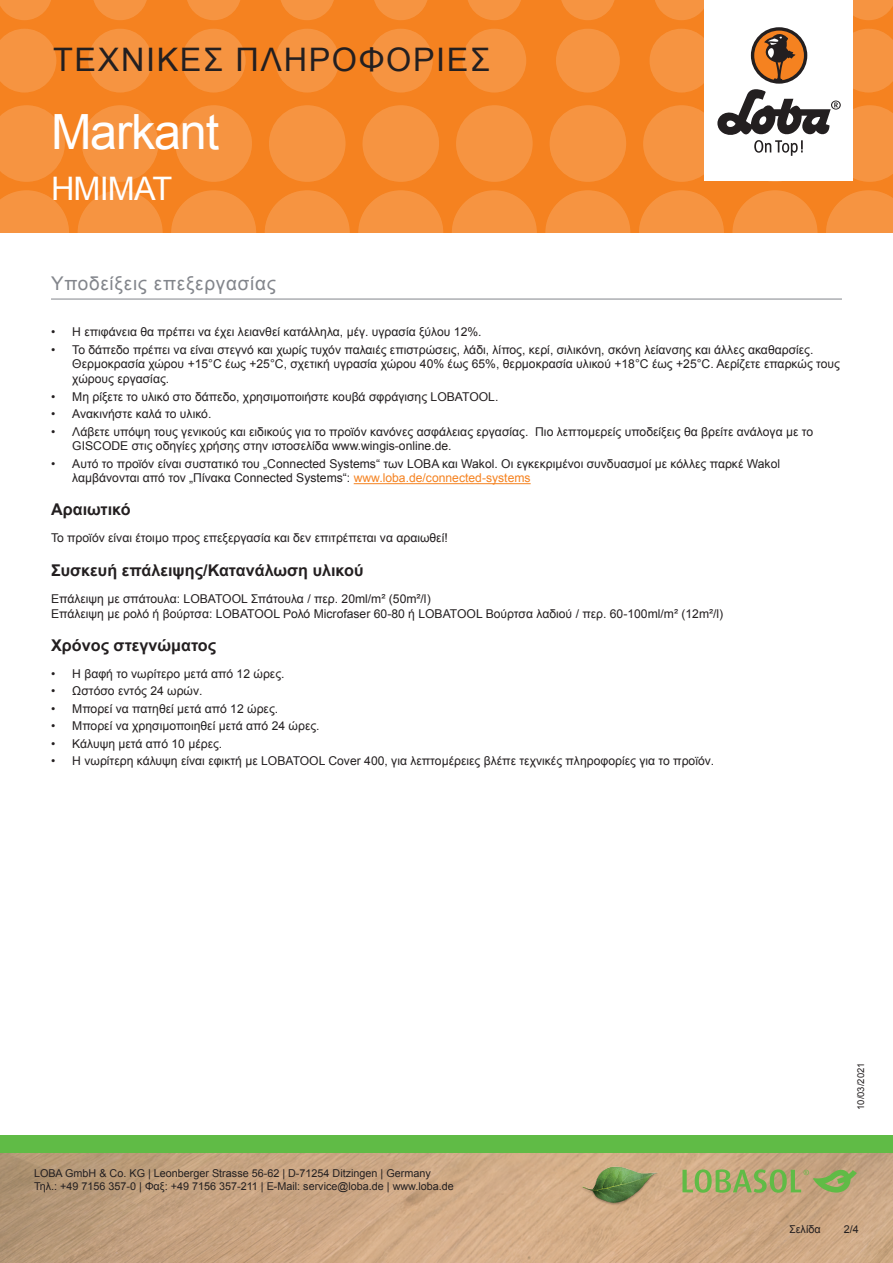
<style>
.page{position:relative;width:893px;height:1263px;background:#fff}
.page>*{position:absolute;margin:0;border:0;box-sizing:border-box;transform-origin:0 0}
.Produktname_Arial{font:48.6px "Arial";letter-spacing:-.025em;color:#fff}
.t1{font:32.4px "Arial";letter-spacing:.05em;color:#231f20}
.t2{font:32.4px "Arial";letter-spacing:-.025em;color:#fff}
.Titel_grau_Arial{font:18.9px "Arial";letter-spacing:.04em;color:#82858b}
.h1_Arial{font:700 16.2px "Arial";color:#231f20}
.Text_Arial{font:12.15px/14.5px "Arial";color:#231f20}
.t3{font:10.8px/12.9px "Arial";color:#231f20}
.t4{font:9.45px "Arial";color:#231f20}
.s1{color:#f58220}
</style>
<div class="page">
<div style="left:0;top:0;width:893px;height:233px;background:#f58220"></div>
<svg style="left:0;top:190px;width:69px;height:43px"></svg>
<svg style="left:78px;top:190px;width:85px;height:85px;fill:#f69441"></svg>
<svg style="left:171px;top:190px;width:85px;height:85px;fill:#f69441"></svg>
<svg style="left:265px;top:190px;width:85px;height:85px;fill:#f69441"></svg>
<svg style="left:358px;top:190px;width:85px;height:85px;fill:#f69441"></svg>
<svg style="left:545px;top:190px;width:85px;height:85px;fill:#f69441"></svg>
<svg style="left:452px;top:190px;width:85px;height:85px;fill:#f69441"></svg>
<svg style="left:732px;top:190px;width:85px;height:85px;fill:#f69441"></svg>
<svg style="left:639px;top:190px;width:85px;height:85px;fill:#f69441"></svg>
<svg style="left:826px;top:190px;width:67px;height:43px"></svg>
<svg style="left:0;top:105px;width:65px;height:77px"></svg>
<svg style="left:82px;top:105px;width:76px;height:77px"></svg>
<svg style="left:175px;top:105px;width:77px;height:77px"></svg>
<svg style="left:269px;top:105px;width:76px;height:77px"></svg>
<svg style="left:456px;top:105px;width:77px;height:77px"></svg>
<svg style="left:362px;top:105px;width:77px;height:77px"></svg>
<svg style="left:550px;top:105px;width:76px;height:77px"></svg>
<svg style="left:0;top:29px;width:56px;height:63px"></svg>
<svg style="left:182px;top:29px;width:64px;height:63px"></svg>
<svg style="left:88px;top:29px;width:64px;height:63px"></svg>
<svg style="left:275px;top:29px;width:64px;height:63px"></svg>
<svg style="left:462px;top:29px;width:64px;height:63px"></svg>
<svg style="left:369px;top:29px;width:64px;height:63px"></svg>
<svg style="left:556px;top:29px;width:64px;height:63px"></svg>
<svg style="left:0;top:0;width:51px;height:20px"></svg>
<svg style="left:187px;top:0;width:53px;height:20px"></svg>
<svg style="left:468px;top:0;width:53px;height:20px"></svg>
<svg style="left:655px;top:0;width:49px;height:20px"></svg>
<svg style="left:93px;top:0;width:54px;height:20px"></svg>
<svg style="left:374px;top:0;width:54px;height:20px"></svg>
<svg style="left:281px;top:0;width:53px;height:20px"></svg>
<svg style="left:561px;top:0;width:54px;height:20px"></svg>
<svg style="left:853px;top:0;width:40px;height:20px"></svg>
<img style="left:0;top:1152px;width:893px;height:111px">
<div style="left:0;top:1135px;width:893px;height:17px;background:#60bb46"></div>
<div style="left:704px;top:0;width:149px;height:181px;background:#fff"></div>
<svg style="left:643px;top:29px;width:250px;height:153px"></svg>
<img style="left:578px;top:1161px;width:82px;height:81px">
<svg style="left:682px;top:1169px;width:175px;height:24px"></svg>
<hr style="left:354px;top:483px;width:177px;height:1px;background:#f58220">
<hr style="left:51px;top:299px;width:791px;height:1px;background:#82858b">
<h2 class="t1" style="left:53px;top:38px;width:439px">ΤΕΧΝΙΚΈΣ ΠΛΗΡΟΦΟΡΊ ΕΣ</h2>
<p class="Produktname_Arial" style="left:51px;top:100px;width:170px">Markant</p>
<h2 class="t2" style="left:51px;top:167px;width:123px">ΗΜΙΜΆΤ</h2>
<p class="Titel_grau_Arial" style="left:51px;top:271px;width:226px">Υποδείξεις επεξεργασίας</p>
<p class="Text_Arial" style="left:51px;top:325px;width:432px">• Η επιφάνεια θα πρέπει να έχει λειανθεί κατάλληλα, μέγ. υγρασία ξύλου 12%.</p>
<p class="Text_Arial" style="left:72px;top:342px;width:769px;text-indent:-21px">• Το δάπεδο πρέπει να είναι στεγνό και χωρίς τυχόν παλαιές επιστρώσεις, λάδι, λίπος, κερί, σιλικόνη, σκόνη λείανσης και άλλες ακαθαρσίες.<br>Θερμοκρασία χώρου +15°C έως +25°C, σχετική υγρασία χώρου 40% έως 65%, θερμοκρασία υλικού +18°C έως +25°C. Αερίζετε επαρκώς τους χώρους εργασίας.</p>
<p class="Text_Arial" style="left:51px;top:389px;width:449px">• Μη ρίξετε το υλικό στο δάπεδο, χρησιμοποιήστε κουβά σφράγισης LOBATOOL.</p>
<p class="Text_Arial" style="left:51px;top:407px;width:162px">• Ανακινήστε καλά το υλικό.</p>
<p class="Text_Arial" style="left:72px;top:424px;width:742px;text-indent:-21px">• Λάβετε υπόψη τους γενικούς και ειδικούς για το προϊόν κανόνες ασφάλειας εργασίας. Πιο λεπτομερείς υποδείξεις θα βρείτε ανάλογα με το<br>GISCODE στις οδηγίες χρήσης στην ιστοσελίδα www.wingis-online.de.</p>
<p class="Text_Arial" style="left:72px;top:456px;width:709px;text-indent:-21px">• Αυτό το προϊόν είναι συστατικό του „Connected Systems“ των LOBA και Wakol. Οι εγκεκριμένοι συνδυασμοί με κόλλες παρκέ Wakol λαμβάνονται από τον „Πίνακα Connected Systems“: <span class="s1">www.loba.de/connected-systems</span></p>
<p class="h1_Arial" style="left:51px;top:499px;width:81px">Αραιωτικό</p>
<p class="Text_Arial" style="left:51px;top:531px;width:398px">Το προϊόν είναι έτοιμο προς επεξεργασία και δεν επιτρέπεται να αραιωθεί!</p>
<p class="h1_Arial" style="left:51px;top:560px;width:314px">Συσκευή επάλειψης/Κατανάλωση υλικού</p>
<p class="Text_Arial" style="left:51px;top:592px;width:674px">Επάλειψη με σπάτουλα: LOBATOOL Σπάτουλα / περ. 20ml/m² (50m²/l)<br>Επάλειψη με ρολό ή βούρτσα: LOBATOOL Ρολό Microfaser 60-80 ή LOBATOOL Βούρτσα λαδιού / περ. 60-100ml/m² (12m²/l)</p>
<p class="h1_Arial" style="left:51px;top:634px;width:167px">Χρόνος στεγνώματος</p>
<p class="Text_Arial" style="left:51px;top:666px;width:235px">• Η βαφή το νωρίτερο μετά από 12 ώρες.</p>
<p class="Text_Arial" style="left:51px;top:684px;width:153px">• Ωστόσο εντός 24 ωρών.</p>
<p class="Text_Arial" style="left:51px;top:701px;width:229px">• Μπορεί να πατηθεί μετά από 12 ώρες.</p>
<p class="Text_Arial" style="left:51px;top:719px;width:270px">• Μπορεί να χρησιμοποιηθεί μετά από 24 ώρες.</p>
<p class="Text_Arial" style="left:51px;top:736px;width:173px">• Κάλυψη μετά από 10 μέρες.</p>
<p class="Text_Arial" style="left:51px;top:754px;width:665px">• Η νωρίτερη κάλυψη είναι εφικτή με LOBATOOL Cover 400, για λεπτομέρειες βλέπε τεχνικές πληροφορίες για το προϊόν.</p>
<p class="t3" style="left:34px;top:1167px;width:421px">LOBA GmbH &amp; Co. KG | Leonberger Strasse 56-62 | D-71254 Ditzingen | Germany<br>Τηλ.: +49 7156 357-0 | Φαξ: +49 7156 357-211 | E-Mail: service@loba.de | www.loba.de</p>
<p class="t4" style="left:855px;top:1110px;width:49px;rotate:-90deg">10/03/2021</p>
<p class="t3" style="left:789px;top:1222px;width:33px">Σελίδα</p>
<p class="t3" style="left:844px;top:1222px;width:17px">2/4</p>
</div>
